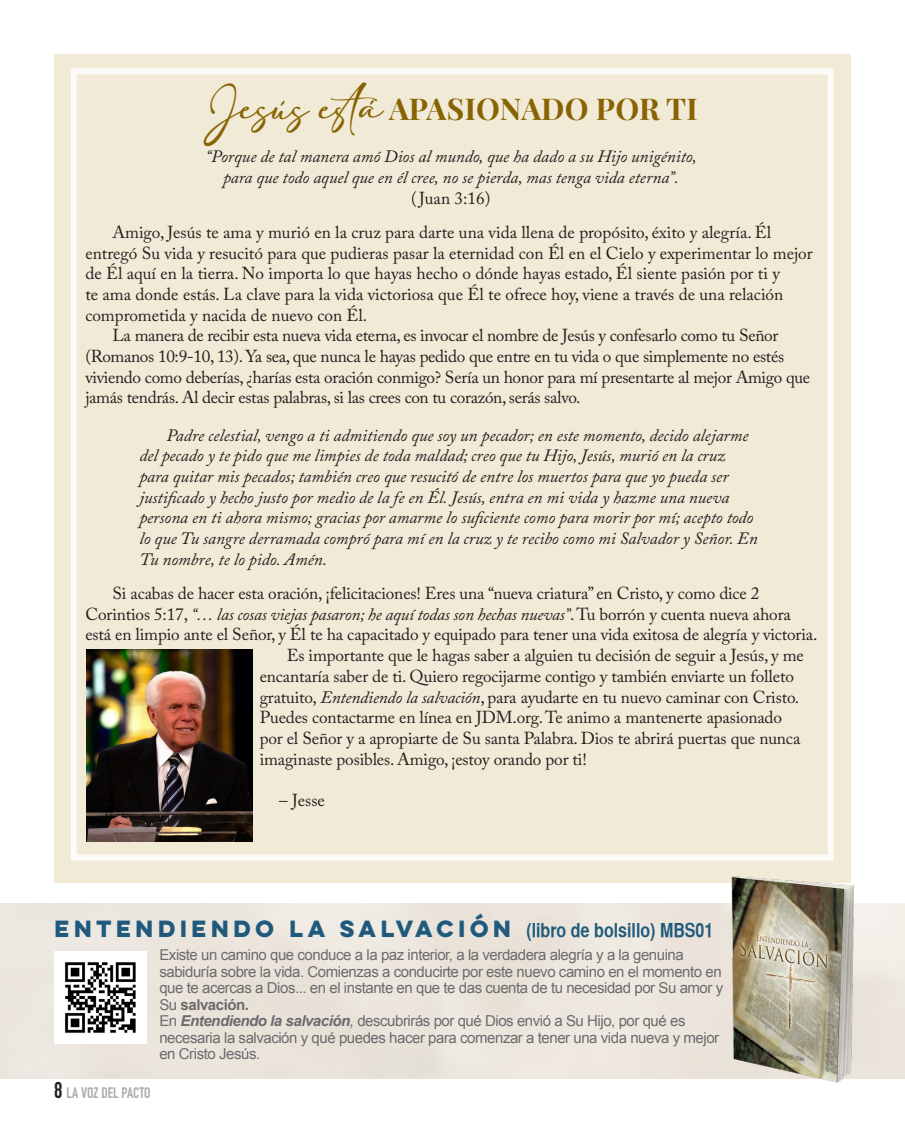
<style>
.page{position:relative;width:905px;height:1134px;background:#fff}
.page>*{position:absolute;margin:0;border:0;box-sizing:border-box;transform-origin:0 0}
.t1{font:700 30px "Playfair Display";color:#876302}
.t2{font:700 21px "Lulo Clean W01 One";color:#1f5a7c}
.t3{font:17.25px/20.7px "Adobe Caslon Pro";letter-spacing:-.01em;color:#231f20}
.t4{font:italic 17.25px/20.7px "Adobe Caslon Pro";color:#231f20}
.t5{font:15px/16.5px "Arial";letter-spacing:-.03em;color:#6b6b6e}
.t6{font:700 15px "DIN Condensed";color:#a8a9ad}
.s1{font-family:"adelia";font-weight:400}
.s2{font-style:italic}
.s3{font-family:"Helvetica CY Bold";font-weight:400;font-size:19.5px}
.s4{font-size:22.5px;color:#231f20}
.s5{font-weight:700}
.s6{font-weight:700;font-style:italic}
</style>
<div class="page">
<img style="left:64px;top:961px;width:72px;height:73px">
<div style="left:54px;top:54px;width:796px;height:828px;background:#f1ead6"></div>
<div style="left:71px;top:68px;width:762px;height:793px;border:6px solid #fff"></div>
<img style="left:87px;top:649px;width:166px;height:193px">
<img style="left:724px;top:857px;width:140px;height:226px">
<p class="t1" style="left:204px;top:90px;width:495px"><span class="s1">JESÚS ESTÁ</span> APASIONADO POR TI</p>
<p class="t4" style="left:205px;top:146px;width:492px">“Porque de tal manera amó Dios al mundo, que ha dado a su Hijo unigénito,</p>
<p class="t4" style="left:223px;top:167px;width:457px">para que todo aquel que en él cree, no se pierda, mas tenga vida eterna”.</p>
<p class="t3" style="left:411px;top:187px;width:81px">( Juan 3:16)</p>
<p class="t3" style="left:85px;top:222px;width:728px;text-indent:27px">Amigo, Jesús te ama y murió en la cruz para darte una vida llena de propósito, éxito y alegría. Él entregó Su vida y resucitó para que pudieras pasar la eternidad con Él en el Cielo y experimentar lo mejor de Él aquí en la tierra. No importa lo que hayas hecho o dónde hayas estado, Él siente pasión por ti y<br>te ama donde estás. La clave para la vida victoriosa que Él te ofrece hoy, viene a través de una relación comprometida y nacida de nuevo con Él.</p>
<p class="t3" style="left:85px;top:325px;width:726px;text-indent:27px">La manera de recibir esta nueva vida eterna, es invocar el nombre de Jesús y confesarlo como tu Señor (Romanos 10:9-10, 13). Ya sea, que nunca le hayas pedido que entre en tu vida o que simplemente no estés viviendo como deberías, ¿harías esta oración conmigo? Sería un honor para mí presentarte al mejor Amigo que jamás tendrás. Al decir estas palabras, si las crees con tu corazón, serás salvo.</p>
<p class="t4" style="left:139px;top:424px;width:620px;text-indent:27px">Padre celestial, vengo a ti admitiendo que soy un pecador; en este momento, decido alejarme del pecado y te pido que me limpies de toda maldad; creo que tu Hijo, Jesús, murió en la cruz para quitar mis pecados; también creo que resucitó de entre los muertos para que yo pueda ser justificado y hecho justo por medio de la fe en Él. Jesús, entra en mi vida y hazme una nueva persona en ti ahora mismo; gracias por amarme lo suficiente como para morir por mí; acepto todo lo que Tu sangre derramada compró para mí en la cruz y te recibo como mi Salvador y Señor. En Tu nombre, te lo pido. Amén.</p>
<p class="t3" style="left:85px;top:583px;width:733px;text-indent:27px">Si acabas de hacer esta oración, ¡felicitaciones! Eres una “nueva criatura” en Cristo, y como dice 2<br>Corintios 5:17, <span class="s2">“… las cosas viejas pasaron; he aquí todas son hechas nuevas”</span>. Tu borrón y cuenta nueva ahora está en limpio ante el Señor, y Él te ha capacitado y equipado para tener una vida exitosa de alegría y victoria.</p>
<p class="t3" style="left:260px;top:645px;width:545px;text-indent:27px">Es importante que le hagas saber a alguien tu decisión de seguir a Jesús, y me encantaría saber de ti. Quiero regocijarme contigo y también enviarte un folleto gratuito, <span class="s2">Entendiendo la salvación</span>, para ayudarte en tu nuevo caminar con Cristo.<br>Puedes contactarme en línea en JDM.org. Te animo a mantenerte apasionado por el Señor y a apropiarte de Su santa Palabra. Dios te abrirá puertas que nunca imaginaste posibles. Amigo, ¡estoy orando por ti!</p>
<p class="t3" style="left:279px;top:790px;width:47px">– Jesse</p>
<p class="t2" style="left:55px;top:914px;width:660px">ENTENDIENDO LA SALVACIÓN <span class="s3">(libro de bolsillo) MBS01</span></p>
<p class="t6" style="left:54px;top:1082px;width:98px"><span class="s4">8</span> LA VOZ DEL PACTO</p>
<p class="t5" style="left:159px;top:947px;width:565px">Existe un camino que conduce a la paz interior, a la verdadera alegría y a la genuina sabiduría sobre la vida. Comienzas a conducirte por este nuevo camino en el momento en que te acercas a Dios... en el instante en que te das cuenta de tu necesidad por Su amor y Su <span class="s5">salvación.</span></p>
<p class="t5" style="left:159px;top:1013px;width:561px">En <span class="s6">Entendiendo la salvación</span><span class="s2">,</span> descubrirás por qué Dios envió a Su Hijo, por qué es necesaria la salvación y qué puedes hacer para comenzar a tener una vida nueva y mejor en Cristo Jesús.</p>
</div>
